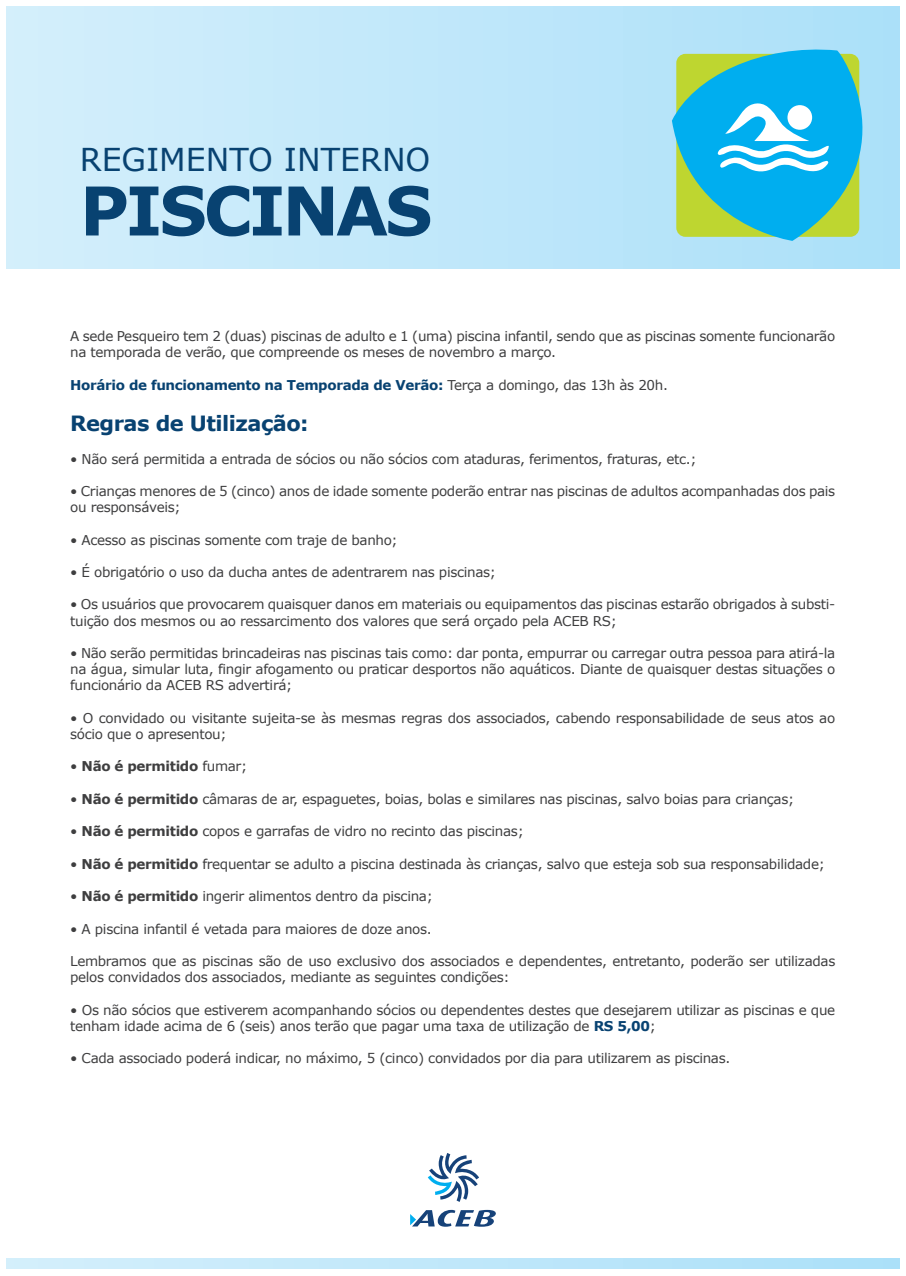
<style>
.page{position:relative;width:906px;height:1276px;background:#fff}
.page>*{position:absolute;margin:0;border:0;box-sizing:border-box;transform-origin:0 0}
.t1{font:700 67.35px "Verdana";letter-spacing:-.05em;color:#084271}
.t2{font:31.5px "Verdana";color:#084271}
.t3{font:700 21px "Verdana";letter-spacing:-.025em;color:#084271}
.t4{font:13.5px/16.2px "Verdana";letter-spacing:-.025em;color:#3e3e3f}
.t5{font:700 13.5px "Verdana";letter-spacing:-.025em;color:#084271}
.t6{font:700 13.5px "Verdana";letter-spacing:-.025em;color:#3e3e3f}
.s1{font-weight:400;color:#3e3e3f}
.s2{font-weight:400}
.s3{font-weight:700}
.s4{font-weight:700;color:#084271}
</style>
<div class="page">
<div style="left:6px;top:6px;width:893px;height:263px;background:linear-gradient(to right,#d4effb,#abe0f9)"></div>
<svg style="left:6px;top:1258px;width:893px;height:10px"></svg>
<svg style="left:410px;top:1210px;width:86px;height:16px"></svg>
<svg style="left:428px;top:1153px;width:51px;height:49px"></svg>
<svg style="left:672px;top:43px;width:228px;height:198px"></svg>
<svg style="left:718px;top:101px;width:111px;height:73px"></svg>
<div style="left:787px;top:105px;width:25px;height:25px;background:#fff;border-radius:50%"></div>
<h2 class="t2" style="left:80px;top:138px;width:352px">REGIMENTO INTERNO</h2>
<h1 class="t1" style="left:80px;top:163px;width:354px">PISCINAS</h1>
<p class="t4" style="left:70px;top:328px;width:766px">A sede Pesqueiro tem 2 (duas) piscinas de adulto e 1 (uma) piscina infantil, sendo que as piscinas somente funcionarão na temporada de verão, que compreende os meses de novembro a março.</p>
<p class="t5" style="left:70px;top:375px;width:599px">Horário de funcionamento na Temporada de Verão: <span class="s1">Terça a domingo, das 13h às 20h.</span></p>
<h3 class="t3" style="left:70px;top:409px;width:240px">Regras de Utilização:</h3>
<p class="t4" style="left:70px;top:450px;width:628px">• Não será permitida a entrada de sócios ou não sócios com ataduras, ferimentos, fraturas, etc.;</p>
<p class="t4" style="left:70px;top:483px;width:766px">• Crianças menores de 5 (cinco) anos de idade somente poderão entrar nas piscinas de adultos acompanhadas dos pais ou responsáveis;</p>
<p class="t4" style="left:70px;top:531px;width:329px">• Acesso as piscinas somente com traje de banho;</p>
<p class="t4" style="left:70px;top:564px;width:427px">• É obrigatório o uso da ducha antes de adentrarem nas piscinas;</p>
<p class="t4" style="left:70px;top:596px;width:766px">• Os usuários que provocarem quaisquer danos em materiais ou equipamentos das piscinas estarão obrigados à substi&shy;tuição dos mesmos ou ao ressarcimento dos valores que será orçado pela ACEB RS;</p>
<p class="t4" style="left:70px;top:645px;width:766px;text-align:justify">• Não serão permitidas brincadeiras nas piscinas tais como: dar ponta, empurrar ou carregar outra pessoa para atirá-la na água, simular luta, fingir afogamento ou praticar desportos não aquáticos. Diante de quaisquer destas situações o funcionário da ACEB RS advertirá;</p>
<p class="t4" style="left:70px;top:710px;width:766px">• O convidado ou visitante sujeita-se às mesmas regras dos associados, cabendo responsabilidade de seus atos ao sócio que o apresentou;</p>
<p class="t6" style="left:70px;top:757px;width:178px"><span class="s2">•</span> Não é permitido <span class="s2">fumar;</span></p>
<p class="t4" style="left:70px;top:791px;width:725px">• <span class="s3">Não é permitido</span> câmaras de ar, espaguetes, boias, bolas e similares nas piscinas, salvo boias para crianças;</p>
<p class="t4" style="left:70px;top:823px;width:455px">• <span class="s3">Não é permitido</span> copos e garrafas de vidro no recinto das piscinas;</p>
<p class="t4" style="left:70px;top:855px;width:756px">• <span class="s3">Não é permitido</span> frequentar se adulto a piscina destinada às crianças, salvo que esteja sob sua responsabilidade;</p>
<p class="t4" style="left:70px;top:888px;width:364px">• <span class="s3">Não é permitido</span> ingerir alimentos dentro da piscina;</p>
<p class="t4" style="left:70px;top:920px;width:363px">• A piscina infantil é vetada para maiores de doze anos.</p>
<p class="t4" style="left:70px;top:953px;width:766px">Lembramos que as piscinas são de uso exclusivo dos associados e dependentes, entretanto, poderão ser utilizadas pelos convidados dos associados, mediante as seguintes condições:</p>
<p class="t4" style="left:70px;top:1001px;width:766px">• Os não sócios que estiverem acompanhando sócios ou dependentes destes que desejarem utilizar as piscinas e que tenham idade acima de 6 (seis) anos terão que pagar uma taxa de utilização de <span class="s4">RS 5,00</span>;</p>
<p class="t4" style="left:70px;top:1050px;width:661px">• Cada associado poderá indicar, no máximo, 5 (cinco) convidados por dia para utilizarem as piscinas.</p>
</div>
